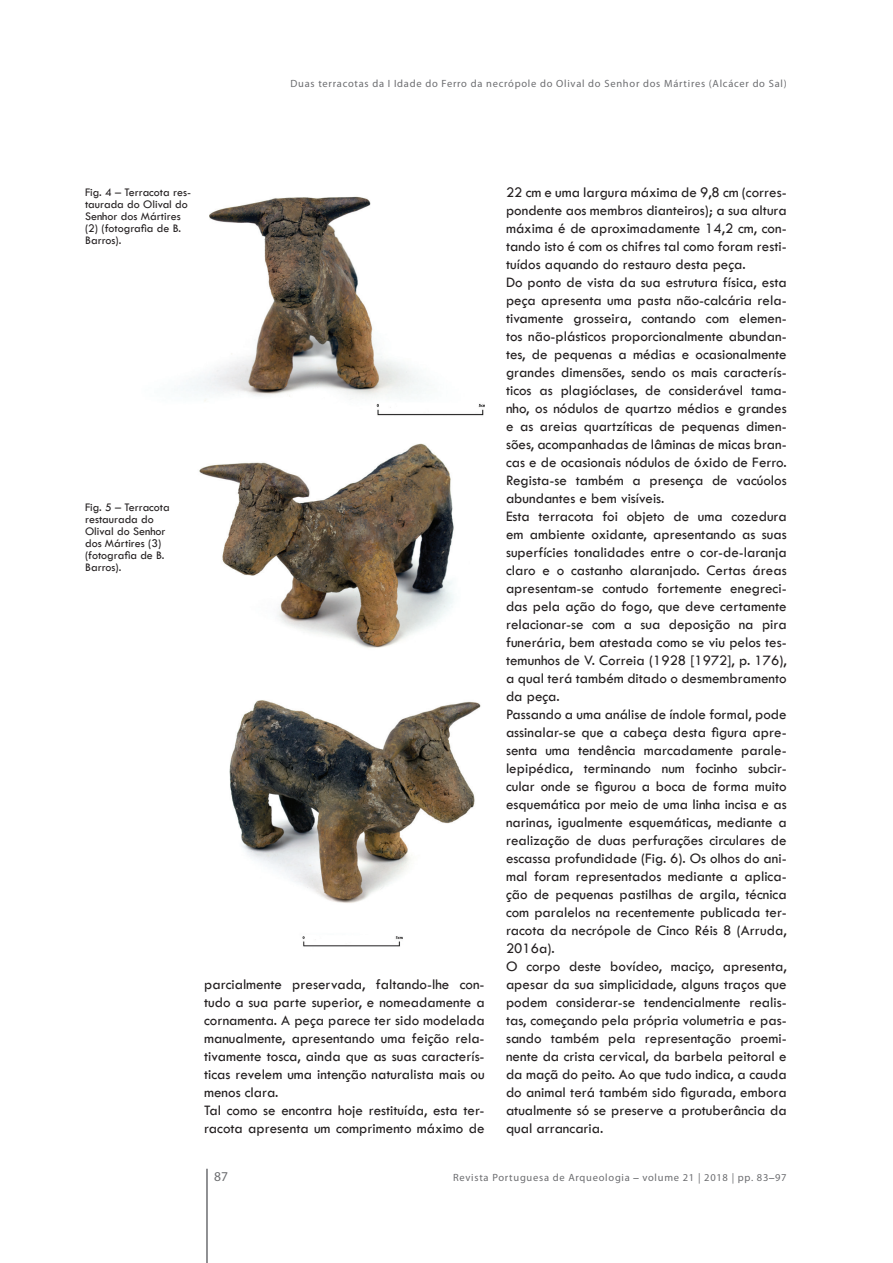
<style>
.page{position:relative;width:893px;height:1263px;background:#fff}
.page>*{position:absolute;margin:0;border:0;box-sizing:border-box;transform-origin:0 0}
.t1{font:15px/18px "Tw Cen";color:#231f20;text-align:justify}
.t2{font:13.5px "Myriad Pro";color:#6c6d70}
.t3{font:12px/12px "Tw Cen";color:#231f20}
.t4{font:10.5px "Myriad Pro";letter-spacing:.07em;color:#6c6d70}
.s1{font-family:"Tw Cen"}
</style>
<div class="page">
<hr style="left:206px;top:1169px;width:2px;height:94px;background:#6c6d70">
<img style="left:183px;top:196px;width:302px;height:220px">
<img style="left:199px;top:443px;width:282px;height:504px">
<p class="t4" style="left:291px;top:78px;width:498px">Duas terracotas da I Idade do Ferro da necrópole do Olival do Senhor dos Mártires (Alcácer do Sal)</p>
<p class="t3" style="left:85px;top:186px;width:108px">Fig. 4 – Terracota res&shy;taurada do Olival do<br>Senhor dos Mártires (2) (fotografia de B.<br>Barros).</p>
<p class="t3" style="left:85px;top:501px;width:86px">Fig. 5 – Terracota restaurada do<br>Olival do Senhor dos Mártires (3) (fotografia de B.<br>Barros).</p>
<p class="t1" style="left:204px;top:975px;width:282px">parcialmente preservada, faltando-lhe con&shy;tudo a sua parte superior, e nomeadamente a cornamenta. A peça parece ter sido modelada manualmente, apresentando uma feição rela&shy;tivamente tosca, ainda que as suas caracterís&shy;ticas revelem uma intenção naturalista mais ou menos clara.</p>
<p class="t1" style="left:204px;top:1101px;width:282px">Tal como se encontra hoje restituída, esta ter&shy;racota apresenta um comprimento máximo de</p>
<p class="t1" style="left:506px;top:183px;width:282px">22 cm e uma largura máxima de 9,8 cm (corres&shy;pondente aos membros dianteiros); a sua altura máxima é de aproximadamente 14,2 cm, con&shy;tando isto é com os chifres tal como foram resti&shy;tuídos aquando do restauro desta peça.</p>
<p class="t1" style="left:506px;top:273px;width:282px">Do ponto de vista da sua estrutura física, esta peça apresenta uma pasta não-calcária rela&shy;tivamente grosseira, contando com elemen&shy;tos não-plásticos proporcionalmente abundan&shy;tes, de pequenas a médias e ocasionalmente grandes dimensões, sendo os mais caracterís&shy;ticos as plagióclases, de considerável tama&shy;nho, os nódulos de quartzo médios e grandes e as areias quartzíticas de pequenas dimen&shy;sões, acompanhadas de lâminas de micas bran&shy;cas e de ocasionais nódulos de óxido de Ferro.<br>Regista-se também a presença de vacúolos abundantes e bem visíveis.</p>
<p class="t1" style="left:506px;top:507px;width:282px">Esta terracota foi objeto de uma cozedura em ambiente oxidante, apresentando as suas superfícies tonalidades entre o cor-de-laranja claro e o castanho alaranjado. Certas áreas apresentam-se contudo fortemente enegreci&shy;das pela ação do fogo, que deve certamente relacionar-se com a sua deposição na pira funerária, bem atestada como se viu pelos tes&shy;temunhos de V. Correia (1928 [1972], p. 176), a qual terá também ditado o desmembramento da peça.</p>
<p class="t1" style="left:506px;top:705px;width:282px">Passando a uma análise de índole formal, pode assinalar-se que a cabeça desta figura apre&shy;senta uma tendência marcadamente parale&shy;lepipédica, terminando num focinho subcir&shy;cular onde se figurou a boca de forma muito esquemática por meio de uma linha incisa e as narinas, igualmente esquemáticas, mediante a realização de duas perfurações circulares de escassa profundidade (Fig. 6). Os olhos do ani&shy;mal foram representados mediante a aplica&shy;ção de pequenas pastilhas de argila, técnica com paralelos na recentemente publicada ter&shy;racota da necrópole de Cinco Réis 8 (Arruda, 2016a).</p>
<p class="t1" style="left:506px;top:957px;width:282px">O corpo deste bovídeo, maciço, apresenta, apesar da sua simplicidade, alguns traços que podem considerar-se tendencialmente realis&shy;tas, começando pela própria volumetria e pas&shy;sando também pela representação proemi&shy;nente da crista cervical, da barbela peitoral e da maçã do peito. Ao que tudo indica, a cauda do animal terá também sido figurada, embora atualmente só se preserve a protuberância da qual arrancaria.</p>
<p class="t2" style="left:214px;top:1169px;width:15px">87</p>
<p class="t4" style="left:453px;top:1172px;width:335px">Revista Portuguesa de Arqueologia <span class="s1">–</span> volume 21 | 2018 | pp. 83<span class="s1">–</span>97</p>
</div>
